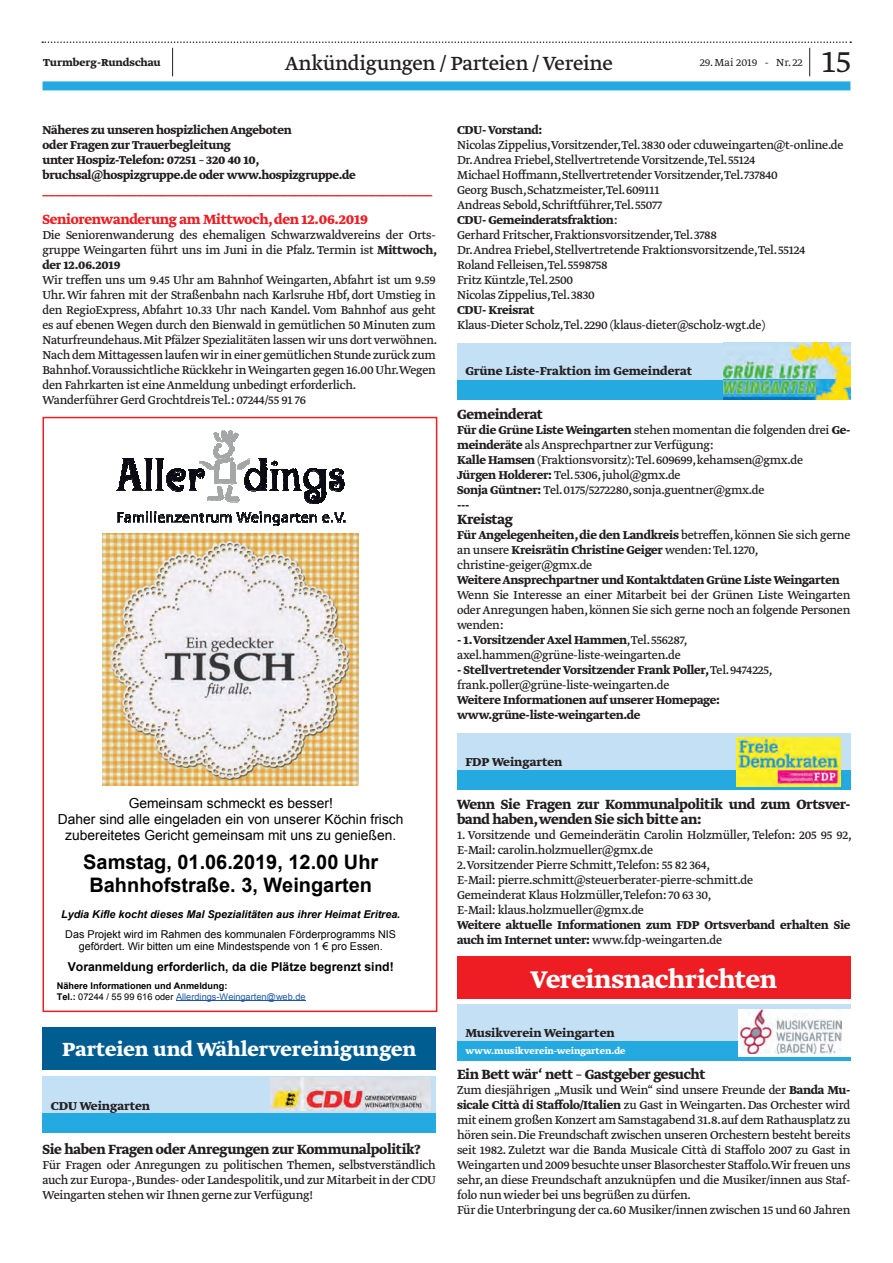
<style>
.page{position:relative;width:893px;height:1263px;background:#fff}
.page>*{position:absolute;margin:0;border:0;box-sizing:border-box;transform-origin:0 0}
.t1{font:300 36px "Greta Text Std";color:#231f20}
.t2{font:700 28.5px "Greta Text Std";letter-spacing:-.01em;color:#fff}
.t3{font:22.5px "Greta Text Std";letter-spacing:-.015em;color:#231f20}
.t4{font:700 22.5px "Greta Text Std";color:#fff}
.t5{font:700 19.95px/23px "Arial";color:#000001;text-align:center}
.t6{font:700 15.75px/15px "Greta Text Std";letter-spacing:-.02em;color:#231f20}
.t7{font:700 15.75px "Greta Text Std";letter-spacing:-.02em;color:#ee1d23}
.t8{font:13.8px/15.9px "Arial";color:#000001;text-align:center}
.t9{font:13.5px/15px "Greta Text Std";letter-spacing:-.02em;color:#231f20}
.t10{font:13.5px/15px "Greta Text Std";letter-spacing:-.02em;color:#231f20;scale:.96 1}
.t11{font:700 13.5px/15px "Greta Text Std";letter-spacing:-.02em;color:#231f20}
.t12{font:700 13.5px "Greta Text Std";color:#231f20}
.t13{font:700 13.5px "Greta Text Std";color:#ee1d23}
.t14{font:700 12.3px "Arial";color:#000001}
.t15{font:700 12px "Greta Text Std";color:#231f20}
.t16{font:300 12px "Greta Text Std";color:#231f20}
.t17{font:10.8px/12.3px "Arial";color:#000001;text-align:center}
.t18{font:italic 700 10.8px "Arial";color:#000001}
.t19{font:700 10.5px "Greta Text Std";color:#fff}
.t20{font:700 9.15px/10.6px "Arial";color:#000001}
.s1{font-weight:700}
.s2{font-weight:400}
.s3{font-weight:400;color:#1e56a6}
</style>
<div class="page">
<div style="left:43px;top:81px;width:807px;height:9px;background:#24aae1"></div>
<svg style="left:42px;top:41px;width:809px;height:35px"></svg>
<svg style="left:117px;top:431px;width:227px;height:73px"></svg>
<svg style="left:118px;top:512px;width:113px;height:11px"></svg>
<svg style="left:237px;top:512px;width:109px;height:14px"></svg>
<img style="left:103px;top:533px;width:256px;height:253px">
<hr style="left:176px;top:1000px;width:130px;height:1px;background:#1e56a6">
<div style="left:43px;top:417px;width:394px;height:595px;border:2px solid #ee1d23"></div>
<div style="left:43px;top:1076px;width:393px;height:57px;background:#c3e0f4"></div>
<div style="left:43px;top:1113px;width:393px;height:20px;background:#24aae1"></div>
<img style="left:270px;top:1078px;width:161px;height:32px">
<div style="left:43px;top:1027px;width:393px;height:42px;background:#005d91"></div>
<div style="left:457px;top:342px;width:393px;height:57px;background:#c3e0f4"></div>
<div style="left:457px;top:379px;width:393px;height:20px;background:#24aae1"></div>
<img style="left:724px;top:342px;width:126px;height:57px">
<div style="left:457px;top:733px;width:393px;height:57px;background:#c3e0f4"></div>
<div style="left:457px;top:770px;width:393px;height:20px;background:#24aae1"></div>
<img style="left:737px;top:738px;width:103px;height:48px">
<div style="left:457px;top:956px;width:393px;height:43px;background:#ee1d23"></div>
<div style="left:457px;top:1004px;width:393px;height:57px;background:#c3e0f4"></div>
<div style="left:457px;top:1041px;width:393px;height:20px;background:#24aae1"></div>
<div style="left:738px;top:1009px;width:112px;height:47px;background:#fff"></div>
<img style="left:741px;top:1009px;width:101px;height:44px">
<p class="t15" style="left:43px;top:56px;width:119px">Turmberg-Rundschau</p>
<h3 class="t3" style="left:285px;top:50px;width:329px">Ankündigungen / Parteien / Vereine</h3>
<p class="t16" style="left:700px;top:56px;width:104px">29. Mai 2019 - Nr. 22</p>
<h1 class="t1" style="left:822px;top:41px;width:31px">15</h1>
<p class="t11" style="left:43px;top:123px;width:315px">Näheres zu unseren hospizlichen Angeboten<br>oder Fragen zur Trauerbegleitung<br>unter Hospiz-Telefon: 07251 – 320 40 10, bruchsal@hospizgruppe.de oder www.hospizgruppe.de</p>
<p class="t13" style="left:43px;top:182px;width:391px">______________________________________________________________</p>
<p class="t7" style="left:43px;top:210px;width:327px">Seniorenwanderung am Mittwoch, den 12.06.2019</p>
<p class="t9" style="left:43px;top:228px;width:396px;text-align:justify">Die Seniorenwanderung des ehemaligen Schwarzwaldvereins der Orts&shy;gruppe Weingarten führt uns im Juni in die Pfalz. Termin ist <span class="s1">Mittwoch, der 12.06.2019</span></p>
<p class="t10" style="left:43px;top:273px;width:413px">Wir treffen uns um 9.45 Uhr am Bahnhof Weingarten, Abfahrt ist um 9.59<br>Uhr. Wir fahren mit der Straßenbahn nach Karlsruhe Hbf, dort Umstieg in den RegioExpress, Abfahrt 10.33 Uhr nach Kandel. Vom Bahnhof aus geht es auf ebenen Wegen durch den Bienwald in gemütlichen 50 Minuten zum Naturfreundehaus.Mit Pfälzer Spezialitäten lassen wir uns dort verwöhnen.<br>Nach dem Mittagessen laufen wir in einer gemütlichen Stunde zurück zum Bahnhof.Voraussichtliche Rückkehr in Weingarten gegen 16.00 Uhr.Wegen den Fahrkarten ist eine Anmeldung unbedingt erforderlich.<br>Wanderführer Gerd Grochtdreis Tel.: 07244/55 91 76</p>
<p class="t8" style="left:58px;top:795px;width:347px">Gemeinsam schmeckt es besser!<br>Daher sind alle eingeladen ein von unserer Köchin frisch zubereitetes Gericht gemeinsam mit uns zu genießen.</p>
<h3 class="t5" style="left:83px;top:851px;width:297px">Samstag, 01.06.2019, 12.00 Uhr<br>Bahnhofstraße. 3, Weingarten</h3>
<p class="t18" style="left:61px;top:907px;width:341px">Lydia Kifle kocht dieses Mal Spezialitäten aus ihrer Heimat Eritrea.</p>
<p class="t17" style="left:65px;top:928px;width:332px">Das Projekt wird im Rahmen des kommunalen Förderprogramms NIS gefördert. Wir bitten um eine Mindestspende von 1 € pro Essen.</p>
<p class="t14" style="left:68px;top:958px;width:328px">Voranmeldung erforderlich, da die Plätze begrenzt sind!</p>
<p class="t20" style="left:57px;top:981px;width:250px">Nähere Informationen und Anmeldung:<br>Tel.: <span class="s2">07244 / 55 99 616 oder</span> <span class="s3">Allerdings-Weingarten@web.de</span></p>
<h3 class="t4" style="left:62px;top:1036px;width:355px">Parteien und Wählervereinigungen</h3>
<p class="t12" style="left:51px;top:1098px;width:101px">CDU Weingarten</p>
<p class="t6" style="left:43px;top:1142px;width:380px">Sie haben Fragen oder Anregungen zur Kommunalpolitik?</p>
<p class="t9" style="left:43px;top:1158px;width:395px;text-align:justify">Für Fragen oder Anregungen zu politischen Themen, selbstverständlich auch zur Europa-,Bundes- oder Landespolitik,und zur Mitarbeit in der CDU Weingarten stehen wir Ihnen gerne zur Verfügung!</p>
<p class="t11" style="left:457px;top:123px;width:87px">CDU- Vorstand:</p>
<p class="t9" style="left:457px;top:138px;width:388px">Nicolas Zippelius,Vorsitzender,Tel. 3830 oder cduweingarten@t-online.de Dr.Andrea Friebel, Stellvertretende Vorsitzende,Tel. 55124<br>Michael Hoffmann, Stellvertretender Vorsitzender,Tel. 737840<br>Georg Busch, Schatzmeister,Tel. 609111<br>Andreas Sebold, Schriftführer,Tel. 55077<br><span class="s1">CDU- Gemeinderatsfraktion</span>:<br>Gerhard Fritscher, Fraktionsvorsitzender,Tel. 3788<br>Dr.Andrea Friebel, Stellvertretende Fraktionsvorsitzende,Tel. 55124<br>Roland Felleisen,Tel. 5598758<br>Fritz Küntzle,Tel. 2500<br>Nicolas Zippelius,Tel. 3830</p>
<p class="t11" style="left:457px;top:303px;width:79px">CDU- Kreisrat</p>
<p class="t9" style="left:457px;top:318px;width:309px">Klaus-Dieter Scholz,Tel. 2290 (klaus-dieter@scholz-wgt.de)</p>
<p class="t12" style="left:465px;top:363px;width:228px">Grüne Liste-Fraktion im Gemeinderat</p>
<p class="t6" style="left:457px;top:407px;width:87px">Gemeinderat</p>
<p class="t9" style="left:457px;top:423px;width:395px"><span class="s1">Für die Grüne Liste Weingarten</span> stehen momentan die folgenden drei <span class="s1">Ge&shy;meinderäte</span> als Ansprechpartner zur Verfügung:<br><span class="s1">Kalle Hamsen</span> (Fraktionsvorsitz): Tel. 609699, kehamsen@gmx.de<br><span class="s1">Jürgen Holderer:</span> Tel. 5306, juhol@gmx.de<br><span class="s1">Sonja Güntner:</span> Tel. 0175/5272280, sonja.guentner@gmx.de<br><span class="s1">---</span></p>
<p class="t6" style="left:457px;top:512px;width:57px">Kreistag</p>
<p class="t9" style="left:457px;top:528px;width:395px"><span class="s1">Für Angelegenheiten, die den Landkreis</span> betreffen, können Sie sich gerne an unsere <span class="s1">Kreisrätin Christine Geiger</span> wenden: Tel. 1270, christine-geiger@gmx.de</p>
<p class="t11" style="left:457px;top:573px;width:384px">Weitere Ansprechpartner und Kontaktdaten Grüne Liste Weingarten</p>
<p class="t9" style="left:457px;top:588px;width:395px;text-align:justify">Wenn Sie Interesse an einer Mitarbeit bei der Grünen Liste Weingarten oder Anregungen haben, können Sie sich gerne noch an folgende Personen wenden:</p>
<p class="t9" style="left:457px;top:633px;width:232px"><span class="s1">- 1.Vorsitzender Axel Hammen</span>,Tel. 556287, axel.hammen@grüne-liste-weingarten.de</p>
<p class="t9" style="left:457px;top:663px;width:317px"><span class="s1">- Stellvertretender Vorsitzender Frank Poller,</span> Tel. 9474225, frank.poller@grüne-liste-weingarten.de</p>
<p class="t11" style="left:457px;top:693px;width:264px">Weitere Informationen auf unserer Homepage: www.grüne-liste-weingarten.de</p>
<p class="t12" style="left:465px;top:754px;width:99px">FDP Weingarten</p>
<p class="t6" style="left:457px;top:797px;width:395px">Wenn Sie Fragen zur Kommunalpolitik und zum Ortsver&shy;band haben,wenden Sie sich bitte an:</p>
<p class="t9" style="left:457px;top:828px;width:396px">1. Vorsitzende und Gemeinderätin Carolin Holzmüller, Telefon: 205 95 92, E-Mail: carolin.holzmueller@gmx.de<br>2.Vorsitzender Pierre Schmitt,Telefon: 55 82 364,<br>E-Mail: pierre.schmitt@steuerberater-pierre-schmitt.de<br>Gemeinderat Klaus Holzmüller,Telefon: 70 63 30,<br>E-Mail: klaus.holzmueller@gmx.de</p>
<p class="t11" style="left:457px;top:918px;width:395px">Weitere aktuelle Informationen zum FDP Ortsverband erhalten Sie auch im Internet unter: <span class="s2">www.fdp-weingarten.de</span></p>
<h2 class="t2" style="left:531px;top:962px;width:248px">Vereinsnachrichten</h2>
<p class="t12" style="left:465px;top:1025px;width:151px">Musikverein Weingarten</p>
<p class="t19" style="left:465px;top:1044px;width:162px">www.musikverein-weingarten.de</p>
<p class="t6" style="left:457px;top:1067px;width:250px">Ein Bett wär‘ nett – Gastgeber gesucht</p>
<p class="t9" style="left:457px;top:1083px;width:395px">Zum diesjährigen „Musik und Wein“ sind unsere Freunde der <span class="s1">Banda Mu&shy;sicale Città di Staffolo/Italien</span> zu Gast in Weingarten. Das Orchester wird mit einem großen Konzert am Samstagabend 31.8.auf dem Rathausplatz zu hören sein. Die Freundschaft zwischen unseren Orchestern besteht bereits seit 1982. Zuletzt war die Banda Musicale Città di Staffolo 2007 zu Gast in Weingarten und 2009 besuchte unser Blasorchester Staffolo.Wir freuen uns sehr, an diese Freundschaft anzuknüpfen und die Musiker/innen aus Staf&shy;folo nun wieder bei uns begrüßen zu dürfen.<br>Für die Unterbringung der ca.60 Musiker/innen zwischen 15 und 60 Jahren</p>
</div>
